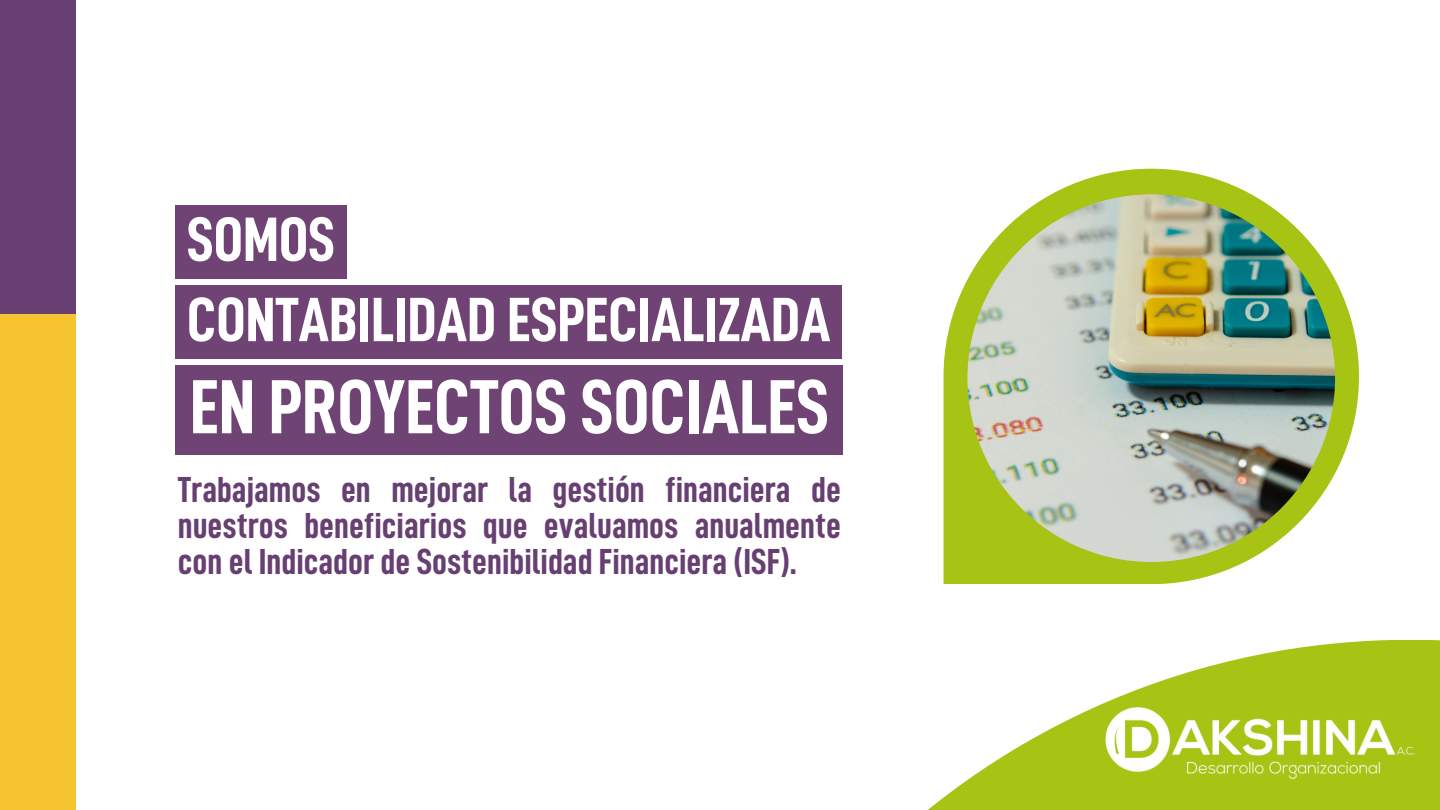
<style>
.page{position:relative;width:1440px;height:810px;background:#fff}
.page>*{position:absolute;margin:0;border:0;box-sizing:border-box;transform-origin:0 0}
.t1{font:76.9px "D DIN Condensed Bold";color:#fff}
.t2{font:62.8px "D DIN Condensed Bold";color:#fff}
.t3{font:36.3px/35.7px "D DIN Condensed Bold";color:#673f72;text-align:justify}
</style>
<div class="page">
<div style="left:0;top:0;width:75px;height:337px;background:#673f72"></div>
<div style="left:0;top:314px;width:75px;height:496px;background:#f6c430"></div>
<svg style="left:927px;top:640px;width:513px;height:170px;fill:#a7c314"></svg>
<img style="left:1097px;top:700px;width:323px;height:86px">
<svg style="left:944px;top:169px;width:415px;height:415px"></svg>
<img style="left:967px;top:194px;width:368px;height:368px">
<div style="left:175px;top:205px;width:172px;height:74px;background:#6f4374"></div>
<div style="left:175px;top:286px;width:667px;height:73px;background:#6f4374"></div>
<div style="left:176px;top:365px;width:667px;height:90px;background:#6f4374"></div>
<p class="t2" style="left:187px;top:209px;width:150px">SOMOS</p>
<p class="t2" style="left:187px;top:289px;width:645px">CONTABILIDAD ESPECIALIZADA</p>
<p class="t1" style="left:190px;top:369px;width:641px">EN PROYECTOS SOCIALES</p>
<p class="t3" style="left:178px;top:472px;width:665px">Trabajamos en mejorar la gestión financiera de nuestros beneficiarios que evaluamos anualmente con el Indicador de Sostenibilidad Financiera (ISF).</p>
</div>
